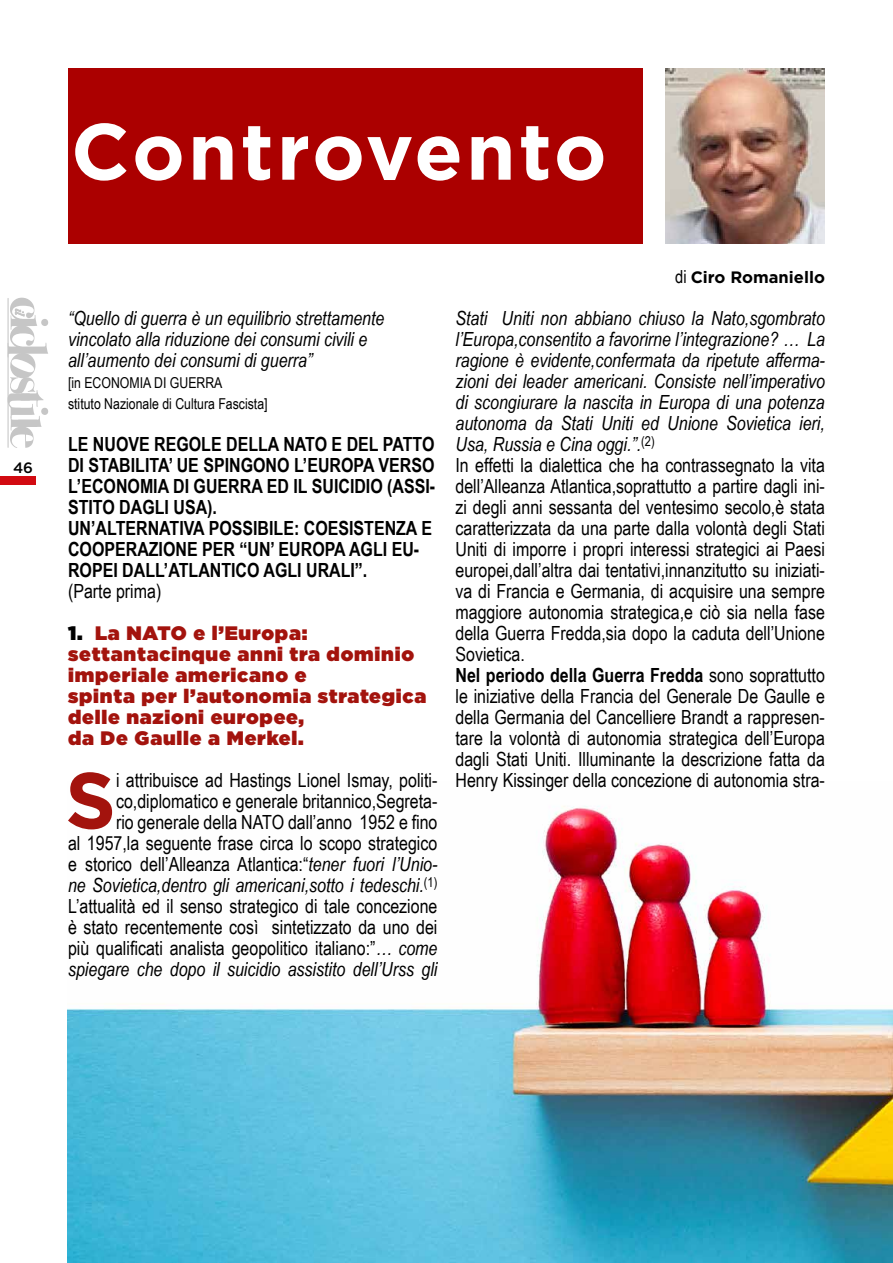
<style>
.page{position:relative;width:893px;height:1263px;background:#fff}
.page>*{position:absolute;margin:0;border:0;box-sizing:border-box;transform-origin:0 0}
.t1{font:700 79.5px "Gotham";letter-spacing:.035em;color:#fff}
.t2{font:700 79.5px "Gotham";color:#a3130d}
.t3{font:19.5px/21px "Arial Narrow";color:#000;text-align:right}
.t4{font:700 19.5px/21px "Arial Narrow";color:#000}
.t5{font:900 19.5px/21px "Gotham";letter-spacing:.04em;color:#a3130d}
.t6{font:italic 19.5px/21px "Arial Narrow";color:#000}
.t7{font:700 16.5px "Gotham";color:#000}
.t8{font:15px/21px "Arial Narrow";color:#000}
.t9{font:500 15px "Gotham";color:#000}
.t10{font:italic 12.15px "Bodoni Svty Two ITCTT";color:#c6c6c6}
.s1{font-family:"Arial Narrow";font-weight:400;font-size:18px}
.s2{color:#000}
.s3{font-style:italic}
.s4{font-weight:700}
</style>
<div class="page">
<div style="left:0;top:476px;width:35px;height:8px;background:#d20a11"></div>
<svg style="left:8px;top:298px;width:40px;height:150px"></svg>
<img style="left:68px;top:806px;width:825px;height:457px">
<div style="left:68px;top:68px;width:575px;height:176px;background:#ab0000"></div>
<img style="left:666px;top:68px;width:159px;height:176px">
<h1 class="t1" style="left:71px;top:106px;width:537px">Controvento</h1>
<p class="t7" style="left:675px;top:268px;width:151px"><span class="s1">di</span> Ciro Romaniello</p>
<p class="t10" style="left:30px;top:309px;width:9px;rotate:90deg">il</p>
<p class="t6" style="left:68px;top:307px;width:318px">“Quello di guerra è un equilibrio strettamente vincolato alla riduzione dei consumi civili e all’aumento dei consumi di guerra”</p>
<p class="t8" style="left:68px;top:371px;width:201px">[in ECONOMIA DI GUERRA<br>stituto Nazionale di Cultura Fascista]</p>
<p class="t4" style="left:68px;top:433px;width:369px">LE NUOVE REGOLE DELLA NATO E DEL PATTO DI STABILITA’ UE SPINGONO L’EUROPA VERSO L’ECONOMIA DI GUERRA ED IL SUICIDIO (ASSI-STITO DAGLI USA).<br>UN’ALTERNATIVA POSSIBILE: COESISTENZA E COOPERAZIONE PER “UN’ EUROPA AGLI EU-ROPEI DALL’ATLANTICO AGLI URALI”.</p>
<p class="t3" style="left:68px;top:579px;width:95px">(Parte prima)</p>
<p class="t5" style="left:68px;top:622px;width:360px"><span class="s2">1.</span> La NATO e l’Europa: settantacinque anni tra dominio imperiale americano e<br>spinta per l’autonomia strategica delle nazioni europee,<br>da De Gaulle a Merkel.</p>
<h1 class="t2" style="left:65px;top:754px;width:52px">S</h1>
<p class="t9" style="left:13px;top:457px;width:22px">46</p>
<p class="t3" style="left:68px;top:768px;width:371px">i attribuisce ad Hastings Lionel Ismay, politi&shy;co,diplomatico e generale britannico,Segreta-<br>rio generale della NATO dall’anno 1952 e fino<br>al 1957,la seguente frase circa lo scopo strategico e storico dell’Alleanza Atlantica:“<span class="s3">tener fuori l’Unio&shy;ne Sovietica,dentro gli americani,sotto i tedeschi.</span><sup>(1)<br></sup>L’attualità ed il senso strategico di tale concezione è stato recentemente così sintetizzato da uno dei più qualificati analista geopolitico italiano:”<span class="s3">… come spiegare che dopo il suicidio assistito dell’Urss gli</span></p>
<p class="t3" style="left:455px;top:306px;width:371px;text-align:left"><span class="s3">Stati Uniti non abbiano chiuso la Nato,sgombrato l’Europa,consentito a favorirne l’integrazione? … La ragione è evidente,confermata da ripetute afferma&shy;zioni dei leader americani. Consiste nell’imperativo di scongiurare la nascita in Europa di una potenza autonoma da Stati Uniti ed Unione Sovietica ieri, Usa, Russia e Cina oggi.”.</span><sup>(2)<br></sup>In effetti la dialettica che ha contrassegnato la vita dell’Alleanza Atlantica,soprattutto a partire dagli ini&shy;zi degli anni sessanta del ventesimo secolo,è stata caratterizzata da una parte dalla volontà degli Stati Uniti di imporre i propri interessi strategici ai Paesi europei,dall’altra dai tentativi,innanzitutto su iniziati&shy;va di Francia e Germania, di acquisire una sempre maggiore autonomia strategica,e ciò sia nella fase della Guerra Fredda,sia dopo la caduta dell’Unione Sovietica.<br><span class="s4">Nel periodo della Guerra Fredda</span> sono soprattutto le iniziative della Francia del Generale De Gaulle e della Germania del Cancelliere Brandt a rappresen&shy;tare la volontà di autonomia strategica dell’Europa dagli Stati Uniti. Illuminante la descrizione fatta da Henry Kissinger della concezione di autonomia stra-</p>
</div>
